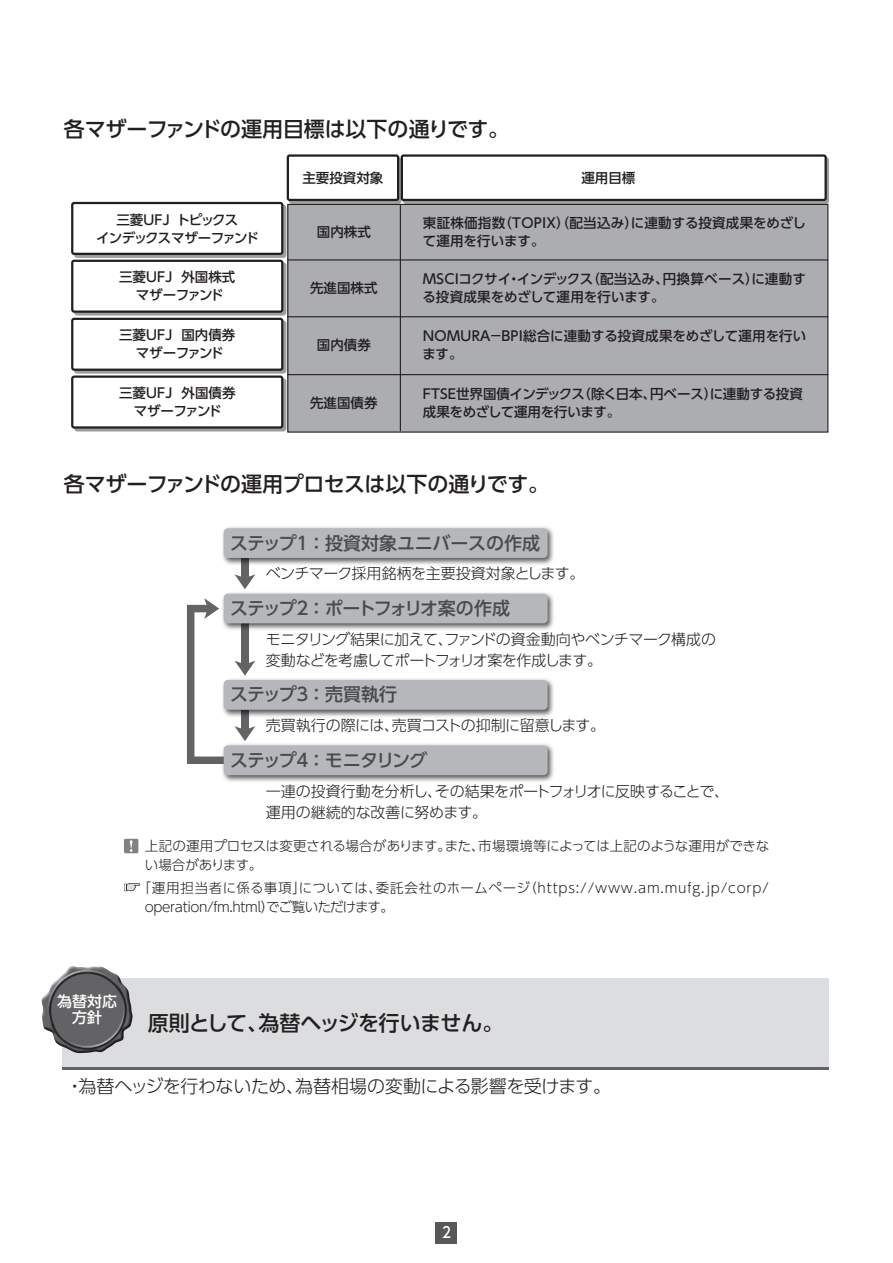
<style>
.page{position:relative;width:893px;height:1263px;background:#fff}
.page>*{position:absolute;margin:0;border:0;box-sizing:border-box;transform-origin:0 0}
.t1{font:500 21px "UD Shin Go Pro";letter-spacing:-.02em;color:#231f20}
.t2{font:300 18px "UD Shin Go Pro";letter-spacing:-.03em;color:#231f20}
.t3{font:500 18px "UD Shin Go Pro";letter-spacing:-.105em;color:#494a4b}
.t4{font:500 18px "UD Shin Go Pro";letter-spacing:-.01em;color:#494a4b}
.t5{font:500 18px "UD Shin Go Pro";letter-spacing:-.045em;color:#494a4b}
.t6{font:300 15px/21px "UD Shin Go Pro";letter-spacing:-.03em;color:#231f20}
.t7{font:500 15px/16.5px "UD Shin Go Pro";color:#fff;text-align:center}
.t8{font:500 15px "UD Shin Go Pro";color:#fff;scale:.9 1}
.t9{font:500 13.5px/18px "UD Shin Go Pro";letter-spacing:-.01em;color:#231f20}
.t10{font:300 13.5px/19.5px "UD Shin Go Pro";letter-spacing:.01em;color:#231f20}
.t11{font:500 13.5px/18px "UD Shin Go Pro";letter-spacing:-.04em;color:#231f20;text-align:center}
.t12{font:500 13.5px/18px "UD Shin Go Pro";letter-spacing:.01em;color:#231f20}
.t13{font:500 13.5px/18px "UD Shin Go Pro";letter-spacing:-.095em;color:#231f20;text-align:center}
</style>
<div class="page">
<div style="left:436px;top:1222px;width:21px;height:21px;background:#57585a"></div>
<div style="left:74px;top:205px;width:212px;height:53px;border:2px solid #9b9da0;border-radius:2px"></div>
<div style="left:72px;top:203px;width:210px;height:51px;background:#fff;border-radius:2px"></div>
<div style="left:71px;top:202px;width:212px;height:53px;border:2px solid #231f20;border-radius:2px"></div>
<div style="left:74px;top:262px;width:212px;height:54px;border:2px solid #9b9da0;border-radius:2px"></div>
<div style="left:72px;top:261px;width:210px;height:51px;background:#fff;border-radius:2px"></div>
<div style="left:71px;top:260px;width:212px;height:53px;border:2px solid #231f20;border-radius:2px"></div>
<div style="left:74px;top:378px;width:212px;height:53px;border:2px solid #9b9da0;border-radius:2px"></div>
<div style="left:72px;top:377px;width:210px;height:50px;background:#fff;border-radius:2px"></div>
<div style="left:71px;top:375px;width:212px;height:54px;border:2px solid #231f20;border-radius:2px"></div>
<div style="left:74px;top:320px;width:212px;height:54px;border:2px solid #9b9da0;border-radius:2px"></div>
<div style="left:72px;top:319px;width:210px;height:51px;background:#fff;border-radius:2px"></div>
<div style="left:71px;top:318px;width:212px;height:53px;border:2px solid #231f20;border-radius:2px"></div>
<div style="left:289px;top:157px;width:112px;height:47px;border:2px solid #9b9da0;border-radius:2px"></div>
<div style="left:288px;top:156px;width:110px;height:44px;background:#fff;border-radius:2px"></div>
<div style="left:287px;top:154px;width:112px;height:47px;border:2px solid #231f20;border-radius:2px"></div>
<div style="left:403px;top:157px;width:426px;height:47px;border:2px solid #9b9da0;border-radius:2px"></div>
<div style="left:402px;top:156px;width:424px;height:44px;background:#fff;border-radius:2px"></div>
<div style="left:401px;top:154px;width:426px;height:47px;border:2px solid #231f20;border-radius:2px"></div>
<div style="left:288px;top:204px;width:540px;height:228px;background:#acadb1"></div>
<div style="left:287px;top:204px;width:541px;height:229px;border:1px solid #231f20"></div>
<hr style="left:288px;top:259px;width:540px;height:2px;background:#231f20">
<hr style="left:288px;top:316px;width:540px;height:1px;background:#231f20">
<hr style="left:288px;top:374px;width:540px;height:1px;background:#231f20">
<hr style="left:400px;top:205px;width:1px;height:226px;background:#231f20">
<div style="left:241px;top:558px;width:8px;height:21px;background:#636366"></div>
<svg style="left:235px;top:574px;width:20px;height:15px"></svg>
<svg style="left:187px;top:598px;width:68px;height:166px"></svg>
<img style="left:222px;top:527px;width:332px;height:38px">
<div style="left:224px;top:528px;width:324px;height:30px;background:#b6b7bb;border-radius:4px"></div>
<img style="left:219px;top:592px;width:335px;height:41px">
<div style="left:224px;top:594px;width:324px;height:29px;background:#b6b7bb;border-radius:4px"></div>
<img style="left:219px;top:675px;width:335px;height:44px">
<div style="left:224px;top:680px;width:324px;height:30px;background:#b6b7bb;border-radius:4px"></div>
<img style="left:219px;top:741px;width:335px;height:41px">
<div style="left:224px;top:745px;width:324px;height:30px;background:#b6b7bb;border-radius:4px"></div>
<div style="left:124px;top:839px;width:14px;height:14px;background:#808285"></div>
<svg style="left:130px;top:840px;width:3px;height:12px"></svg>
<svg style="left:124px;top:883px;width:17px;height:9px"></svg>
<div style="left:63px;top:978px;width:766px;height:92px;background:#dcdddf"></div>
<hr style="left:63px;top:1067px;width:766px;height:3px;background:#636366">
<img style="left:41px;top:966px;width:92px;height:87px">
<h1 class="t1" style="left:64px;top:112px;width:447px">各マザーファンドの運用目標は以下の通りです。</h1>
<p class="t9" style="left:302px;top:168px;width:82px">主要投資対象</p>
<p class="t9" style="left:581px;top:168px;width:55px">運用目標</p>
<p class="t13" style="left:96px;top:210px;width:164px">三菱ＵＦＪ トピックス<br>インデックスマザーファンド</p>
<p class="t11" style="left:119px;top:268px;width:118px">三菱ＵＦＪ 外国株式マザーファンド</p>
<p class="t11" style="left:119px;top:326px;width:118px">三菱ＵＦＪ 国内債券マザーファンド</p>
<p class="t11" style="left:119px;top:384px;width:118px">三菱ＵＦＪ 外国債券マザーファンド</p>
<p class="t9" style="left:317px;top:223px;width:55px">国内株式</p>
<p class="t9" style="left:310px;top:278px;width:69px">先進国株式</p>
<p class="t9" style="left:317px;top:335px;width:55px">国内債券</p>
<p class="t9" style="left:310px;top:393px;width:69px">先進国債券</p>
<p class="t12" style="left:423px;top:214px;width:385px">東証株価指数（ＴＯＰＩＸ）（配当込み）に連動する投資成果をめざして運用を行います。</p>
<p class="t9" style="left:423px;top:269px;width:385px">ＭＳＣＩコクサイ・インデックス（配当込み、円換算ベース）に連動する投資成果をめざして運用を行います。</p>
<p class="t9" style="left:422px;top:326px;width:386px">ＮＯＭＵＲＡ－ＢＰＩ総合に連動する投資成果をめざして運用を行います。</p>
<p class="t9" style="left:423px;top:384px;width:381px">FTSE世界国債インデックス（除く日本、円ベース）に連動する投資成果をめざして運用を行います。</p>
<h1 class="t1" style="left:64px;top:467px;width:487px">各マザーファンドの運用プロセスは以下の通りです。</h1>
<h2 class="t4" style="left:230px;top:528px;width:312px">ステップ１ ：投資対象ユニバースの作成</h2>
<p class="t6" style="left:266px;top:562px;width:320px">ベンチマーク採用銘柄を主要投資対象とします。</p>
<h2 class="t3" style="left:230px;top:593px;width:281px">ステップ２ ：ポートフォリオ案の作成</h2>
<p class="t6" style="left:266px;top:628px;width:452px">モニタリング結果に加えて、ファンドの資金動向やベンチマーク構成の変動などを考慮してポートフォリオ案を作成します。</p>
<h2 class="t5" style="left:230px;top:680px;width:169px">ステップ３ ：売買執行</h2>
<p class="t6" style="left:266px;top:714px;width:341px">売買執行の際には、売買コストの抑制に留意します。</p>
<h2 class="t3" style="left:230px;top:746px;width:199px">ステップ４ ：モニタリング</h2>
<p class="t6" style="left:266px;top:781px;width:465px">一連の投資行動を分析し、その結果をポートフォリオに反映することで、運用の継続的な改善に努めます。</p>
<p class="t10" style="left:145px;top:835px;width:626px">上記の運用プロセスは変更される場合があります。また、市場環境等によっては上記のような運用ができない場合があります。</p>
<p class="t10" style="left:145px;top:877px;width:626px;text-indent:-7px">「運用担当者に係る事項」については、委託会社のホームページ（https://www.am.mufg.jp/corp/ operation/fm.html）でご覧いただけます。</p>
<p class="t7" style="left:57px;top:992px;width:61px">為替対応方針</p>
<h1 class="t1" style="left:148px;top:1006px;width:357px">原則として、為替ヘッジを行いません。</h1>
<h2 class="t2" style="left:66px;top:1071px;width:547px">・為替ヘッジを行わないため、為替相場の変動による影響を受けます。</h2>
<p class="t8" style="left:442px;top:1220px;width:11px">2</p>
</div>
